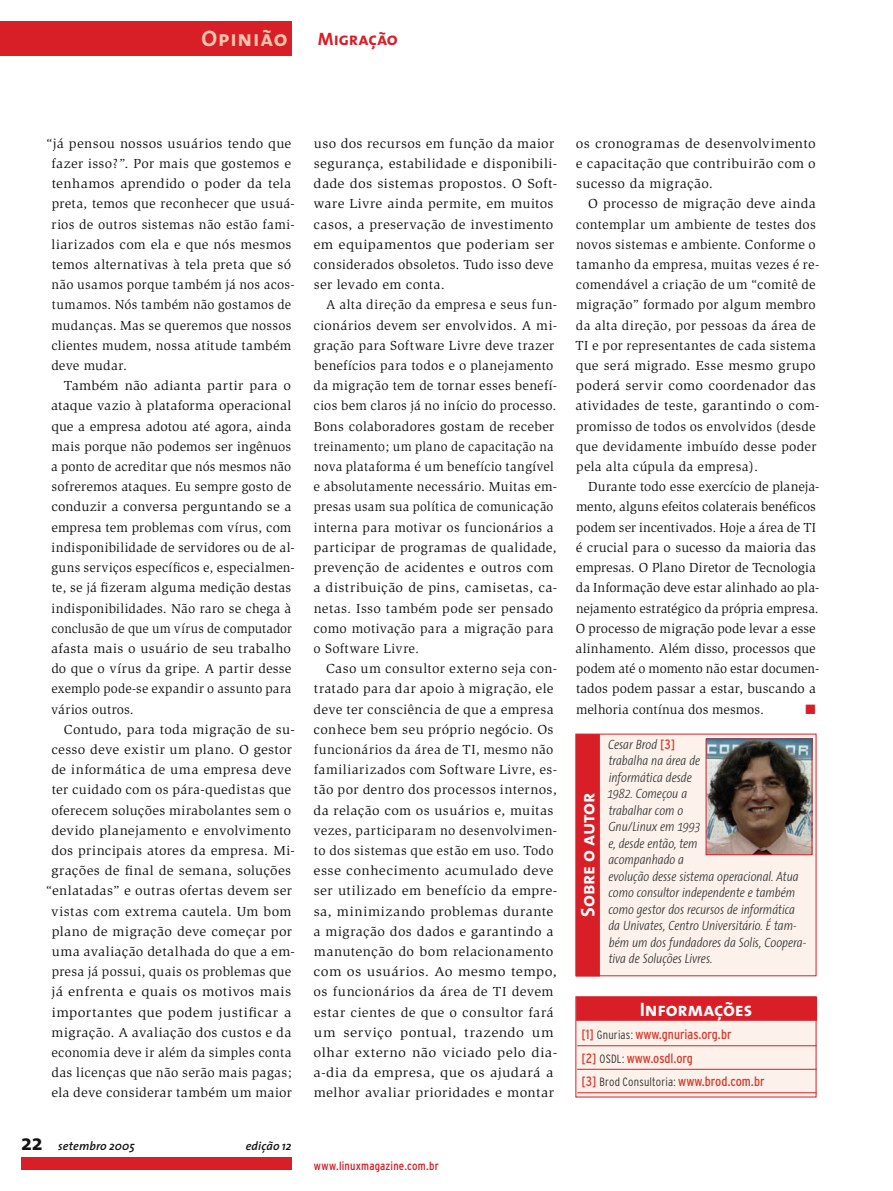
<style>
.page{position:relative;width:893px;height:1191px;background:#fff}
.page>*{position:absolute;margin:0;border:0;box-sizing:border-box;transform-origin:0 0}
.t1{font:22.5px "The Sans Bold Caps";letter-spacing:.035em;color:#f4c4ad}
.t2{font:700 22.5px "The Sans";color:#121212}
.title_box_caps{font:19.5px "The Sans Bold Caps";letter-spacing:-.01em;color:#fff}
.t3{font:18px "The Sans Bold Caps";letter-spacing:-.005em;color:#d81f27}
.paragraph{font:13.5px/20.2px "Slimbach";letter-spacing:.02em;color:#121212}
.paragraph-2{font:13.5px/20.2px "Slimbach";letter-spacing:.02em;color:#121212;scale:1.05 1}
.paragraph-3{font:13.5px/20.2px "Slimbach";letter-spacing:.02em;color:#121212;text-align:right;scale:1.04 1}
.paragraph-4{font:13.5px/20.2px "Slimbach";color:#121212}
.paragraph_box_italic{font:italic 300 13.5px/16.5px "The Sans Condensed";color:#313232}
.paragraph_info{font:condensed 13.5px "Interstate";color:#db3d31}
.paragraph-5{font:13.5px "Zapf Dingbats";color:#d81f27}
.t4{font:condensed 12px "Interstate";letter-spacing:.015em;color:#d81f27}
.t5{font:italic 600 12px "The Sans";letter-spacing:.005em;color:#121212}
.s1{font-family:"Interstate";font-weight:400;font-style:normal;font-stretch:condensed;color:#db3d31}
.s2{font-weight:300;font-size:12px;color:#313232}
</style>
<div class="page">
<div style="left:576px;top:996px;width:240px;height:101px;background:#fdf2eb"></div>
<div style="left:576px;top:996px;width:241px;height:24px;background:#d81f27"></div>
<hr style="left:577px;top:1045px;width:240px;height:1px;background:#d81f27">
<hr style="left:577px;top:1069px;width:240px;height:1px;background:#d81f27">
<hr style="left:577px;top:1092px;width:240px;height:1px;background:#d81f27">
<div style="left:575px;top:996px;width:241px;height:101px;border:1px solid #d81f27"></div>
<div style="left:576px;top:734px;width:240px;height:241px;background:#fdf2eb"></div>
<div style="left:576px;top:734px;width:24px;height:242px;background:#d81f27"></div>
<div style="left:575px;top:733px;width:241px;height:243px;border:1px solid #d81f27"></div>
<img style="left:708px;top:741px;width:102px;height:112px">
<div style="left:706px;top:739px;width:106px;height:116px;border:1px solid #d81f27"></div>
<div style="left:0;top:21px;width:292px;height:34px;background:#d81f27"></div>
<div style="left:21px;top:1157px;width:271px;height:12px;background:#d81f27"></div>
<h1 class="t1" style="left:201px;top:20px;width:88px">Opinião</h1>
<h3 class="t3" style="left:318px;top:24px;width:81px">Migração</h3>
<p class="paragraph-2" style="left:51px;top:133px;width:233px;text-indent:-5px">“já pensou nossos usuários tendo que fazer isso?”. Por mais que gostemos e tenhamos aprendido o poder da tela preta, temos que reconhecer que usuá&shy;rios de outros sistemas não estão fami&shy;liarizados com ela e que nós mesmos temos alternativas à tela preta que só não usamos porque também já nos acos&shy;tumamos. Nós também não gostamos de mudanças. Mas se queremos que nossos clientes mudem, nossa atitude também deve mudar.</p>
<p class="paragraph-2" style="left:51px;top:376px;width:234px;text-indent:13px">Também não adianta partir para o ataque vazio à plataforma operacional que a empresa adotou até agora, ainda mais porque não podemos ser ingênuos a ponto de acreditar que nós mesmos não sofreremos ataques. Eu sempre gosto de conduzir a conversa perguntando se a empresa tem problemas com vírus, com indisponibilidade de servidores ou de al&shy;guns serviços específicos e, especialmen&shy;te, se já fizeram alguma medição destas indisponibilidades. Não raro se chega à conclusão de que um vírus de computador afasta mais o usuário de seu trabalho do que o vírus da gripe. A partir desse exemplo pode-se expandir o assunto para vários outros.</p>
<p class="paragraph-3" style="left:46px;top:719px;width:241px">Contudo, para toda migração de su&shy;cesso deve existir um plano. O gestor de informática de uma empresa deve ter cuidado com os pára-quedistas que oferecem soluções mirabolantes sem o devido planejamento e envolvimento dos principais atores da empresa. Mi&shy;grações de final de semana, soluções “enlatadas” e outras ofertas devem ser vistas com extrema cautela. Um bom plano de migração deve começar por uma avaliação detalhada do que a em&shy;presa já possui, quais os problemas que já enfrenta e quais os motivos mais importantes que podem justificar a migração. A avaliação dos custos e da economia deve ir além da simples conta das licenças que não serão mais pagas; ela deve considerar também um maior</p>
<h1 class="t2" style="left:21px;top:1123px;width:23px">22</h1>
<p class="t5" style="left:58px;top:1135px;width:78px">setembro 2005</p>
<p class="t5" style="left:246px;top:1135px;width:47px">edição 12</p>
<p class="paragraph-3" style="left:313px;top:133px;width:236px;text-align:left">uso dos recursos em função da maior segurança, estabilidade e disponibili&shy;dade dos sistemas propostos. O Soft&shy;ware Livre ainda permite, em muitos casos, a preservação de investimento em equipamentos que poderiam ser considerados obsoletos. Tudo isso deve ser levado em conta.</p>
<p class="paragraph" style="left:313px;top:295px;width:245px;text-indent:13px">A alta direção da empresa e seus fun&shy;cionários devem ser envolvidos. A mi&shy;gração para Software Livre deve trazer benefícios para todos e o planejamento da migração tem de tornar esses benefí&shy;cios bem claros já no início do processo.<br>Bons colaboradores gostam de receber treinamento; um plano de capacitação na nova plataforma é um benefício tangível e absolutamente necessário. Muitas em&shy;presas usam sua política de comunicação interna para motivar os funcionários a participar de programas de qualidade, prevenção de acidentes e outros com a distribuição de pins, camisetas, ca&shy;netas. Isso também pode ser pensado como motivação para a migração para o Software Livre.</p>
<p class="paragraph" style="left:313px;top:658px;width:245px;text-indent:13px">Caso um consultor externo seja con&shy;tratado para dar apoio à migração, ele deve ter consciência de que a empresa conhece bem seu próprio negócio. Os funcionários da área de TI, mesmo não familiarizados com Software Livre, es&shy;tão por dentro dos processos internos, da relação com os usuários e, muitas vezes, participaram no desenvolvimen&shy;to dos sistemas que estão em uso. Todo esse conhecimento acumulado deve ser utilizado em benefício da empre&shy;sa, minimizando problemas durante a migração dos dados e garantindo a manutenção do bom relacionamento com os usuários. Ao mesmo tempo, os funcionários da área de TI devem estar cientes de que o consultor fará um serviço pontual, trazendo um olhar externo não viciado pelo dia&shy;a-dia da empresa, que os ajudará a melhor avaliar prioridades e montar</p>
<p class="paragraph-2" style="left:576px;top:133px;width:230px;text-align:justify">os cronogramas de desenvolvimento e capacitação que contribuirão com o sucesso da migração.</p>
<p class="paragraph" style="left:575px;top:194px;width:245px;text-indent:13px">O processo de migração deve ainda contemplar um ambiente de testes dos novos sistemas e ambiente. Conforme o tamanho da empresa, muitas vezes é re&shy;comendável a criação de um “comitê de migração” formado por algum membro da alta direção, por pessoas da área de TI e por representantes de cada sistema que será migrado. Esse mesmo grupo poderá servir como coordenador das atividades de teste, garantindo o com&shy;promisso de todos os envolvidos (desde que devidamente imbuído desse poder pela alta cúpula da empresa).</p>
<p class="paragraph-4" style="left:576px;top:477px;width:245px;text-indent:13px">Durante todo esse exercício de planeja&shy;mento, alguns efeitos colaterais benéficos podem ser incentivados. Hoje a área de TI é crucial para o sucesso da maioria das empresas. O Plano Diretor de Tecnologia da Informação deve estar alinhado ao pla&shy;nejamento estratégico da própria empresa.<br>O processo de migração pode levar a esse alinhamento. Além disso, processos que podem até o momento não estar documen&shy;tados podem passar a estar, buscando a melhoria contínua dos mesmos.</p>
<p class="paragraph-5" style="left:805px;top:702px;width:12px">■</p>
<p class="title_box_caps" style="left:572px;top:917px;width:125px;rotate:-90deg">Sobre o autor</p>
<p class="paragraph_box_italic" style="left:607px;top:735px;width:200px">Cesar Brod <span class="s1">[3]<br></span>trabalha na área de<br>informática desde<br>1982. Começou a<br>trabalhar com o<br>Gnu/Linux em 1993<br>e, desde então, tem<br>acompanhado a<br>evolução desse sistema operacional. Atua como consultor independente e também como gestor dos recursos de informática da Univates, Centro Universitário. É tam&shy;bém um dos fundadores da Solis, Coopera&shy;tiva de Soluções Livres.</p>
<p class="title_box_caps" style="left:640px;top:992px;width:114px">Informações</p>
<p class="paragraph_info" style="left:581px;top:1026px;width:152px">[1] <span class="s2">Gnurias:</span> www.gnurias.org.br</p>
<p class="paragraph_info" style="left:581px;top:1050px;width:113px">[2] <span class="s2">OSDL:</span> www.osdl.org</p>
<p class="paragraph_info" style="left:581px;top:1073px;width:185px">[3] <span class="s2">Brod Consultoria:</span> www.brod.com.br</p>
<p class="t4" style="left:314px;top:1158px;width:126px">www.linuxmagazine.com.br</p>
</div>
